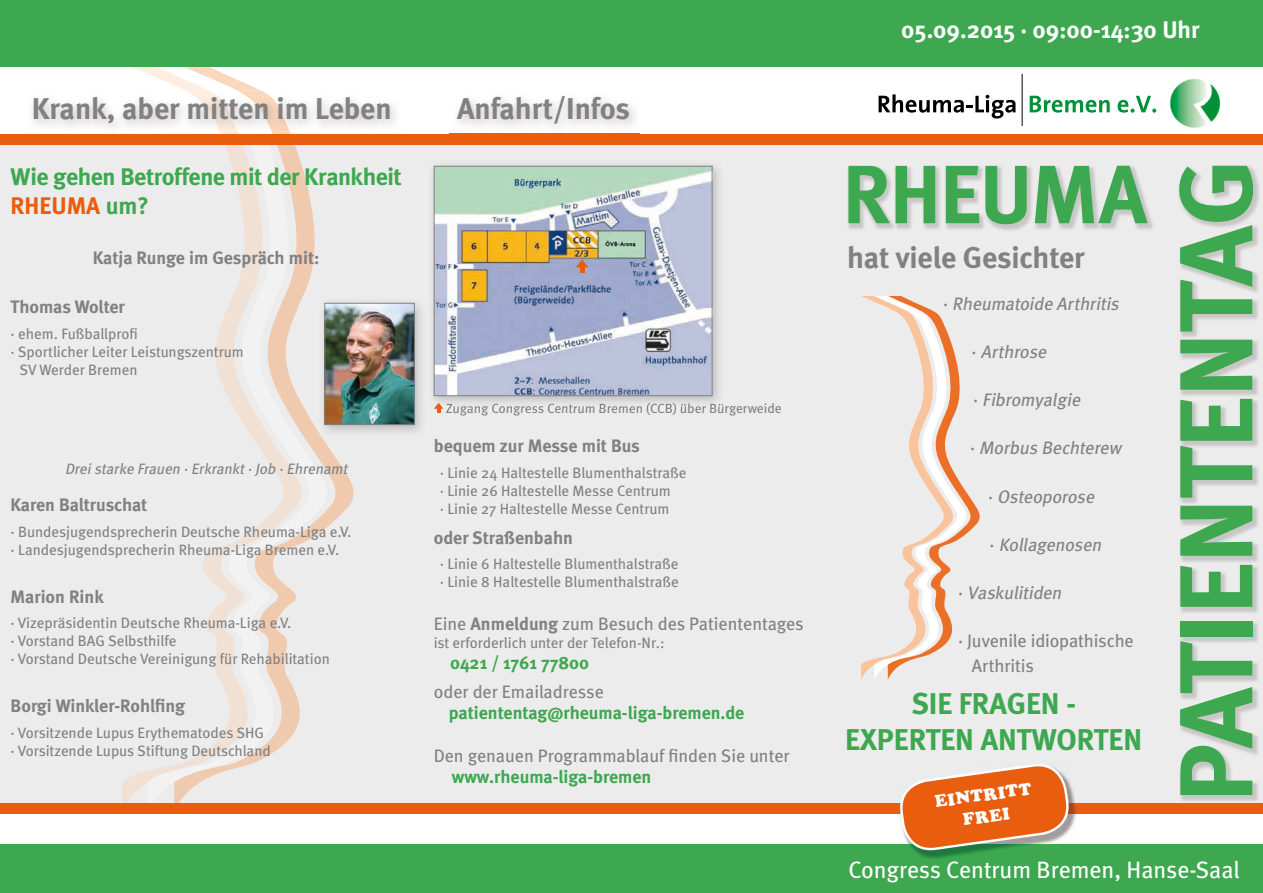
<style>
.page{position:relative;width:1263px;height:893px;background:#fff}
.page>*{position:absolute;margin:0;border:0;box-sizing:border-box;transform-origin:0 0}
.t1{font:700 103.65px "Meta";color:#3da84f}
.t2{font:700 82.5px "Meta";letter-spacing:-.015em;color:#3da84f}
.t3{font:700 30px "Meta";color:#818181}
.t4{font:700 30px/36px "Meta";color:#3da84f;text-align:center}
.t5{font:700 24px/28.8px "Meta";letter-spacing:-.015em;color:#3da84f}
.t6{font:700 24px "Meta";color:#fff}
.t7{font:23.7px "Meta";color:#fff}
.t8{font:18px/25.5px "Meta";letter-spacing:-.005em;color:#818181}
.t9{font:700 18px "Meta";color:#818181}
.t10{font:italic 18px "Meta";color:#818181}
.t11{font:700 18px "Meta";color:#3da84f}
.t12{font:16.8px/21.6px "Cooper Black Std";color:#fff;text-align:center}
.t13{font:15px/18px "Meta";color:#818181}
.t14{font:italic 15px "Meta";color:#818181}
.t15{font:13.5px "Meta";color:#818181}
.s1{color:#e95d0f}
.s2{font-weight:700}
.s3{font-style:normal}
</style>
<div class="page">
<div style="left:0;top:141px;width:1263px;height:666px;background:#ececec"></div>
<div style="left:0;top:844px;width:1263px;height:49px;background:#3da84f"></div>
<svg style="left:133px;top:67px;width:128px;height:24px"></svg>
<svg style="left:148px;top:145px;width:194px;height:658px"></svg>
<div style="left:0;top:803px;width:1263px;height:11px;background:#e95d0f"></div>
<div style="left:0;top:0;width:1263px;height:67px;background:#3da84f"></div>
<div style="left:0;top:134px;width:1263px;height:11px;background:#e95d0f"></div>
<img style="left:1169px;top:79px;width:52px;height:49px">
<hr style="left:1022px;top:74px;width:1px;height:52px;background:#000">
<svg style="left:878px;top:94px;width:137px;height:25px"></svg>
<svg style="left:1030px;top:96px;width:80px;height:17px"></svg>
<svg style="left:1117px;top:96px;width:39px;height:17px"></svg>
<img style="left:1179px;top:166px;width:80px;height:635px">
<img style="left:848px;top:166px;width:305px;height:65px">
<img style="left:450px;top:99px;width:190px;height:35px">
<img style="left:264px;top:92px;width:27px;height:42px">
<img style="left:185px;top:91px;width:26px;height:43px">
<img style="left:211px;top:91px;width:53px;height:43px">
<svg style="left:861px;top:296px;width:119px;height:384px"></svg>
<img style="left:432px;top:165px;width:287px;height:238px">
<img style="left:446px;top:403px;width:278px;height:5px">
<img style="left:436px;top:168px;width:274px;height:226px">
<div style="left:434px;top:166px;width:278px;height:230px;border:1px solid #818181"></div>
<img style="left:318px;top:296px;width:103px;height:141px">
<svg style="left:318px;top:431px;width:4px;height:6px"></svg>
<img style="left:327px;top:305px;width:86px;height:118px">
<div style="left:325px;top:303px;width:90px;height:122px;border:1px solid #818181"></div>
<img style="left:917px;top:786px;width:159px;height:73px">
<svg style="left:900px;top:764px;width:171px;height:89px"></svg>
<svg style="left:576px;top:260px;width:12px;height:13px"></svg>
<svg style="left:434px;top:403px;width:9px;height:10px"></svg>
<h3 class="t3" style="left:32px;top:90px;width:361px">Krank, aber mitten im Leben</h3>
<h3 class="t3" style="left:457px;top:90px;width:174px">Anfahrt/Infos</h3>
<h3 class="t5" style="left:11px;top:162px;width:393px">Wie gehen Betroffene mit der Krankheit<br><span class="s1">RHEUMA</span> um?</h3>
<p class="t9" style="left:93px;top:246px;width:228px">Katja Runge im Gespräch mit:</p>
<p class="t9" style="left:11px;top:295px;width:116px">Thomas Wolter</p>
<p class="t13" style="left:11px;top:324px;width:129px">· ehem. Fußballprofi</p>
<p class="t13" style="left:11px;top:342px;width:235px">· Sportlicher Leiter Leistungszentrum</p>
<p class="t13" style="left:20px;top:360px;width:119px">SV Werder Bremen</p>
<p class="t14" style="left:65px;top:459px;width:287px">Dreistarke Frauen ·Erkrankt·Job ·Ehrenamt</p>
<p class="t9" style="left:11px;top:493px;width:138px">Karen Baltruschat</p>
<p class="t13" style="left:11px;top:522px;width:342px">· Bundesjugendsprecherin Deutsche Rheuma-Liga e.V. · Landesjugendsprecherin Rheuma-Liga Bremen e.V.</p>
<p class="t9" style="left:11px;top:585px;width:95px">Marion Rink</p>
<p class="t13" style="left:11px;top:613px;width:321px">· Vizepräsidentin Deutsche Rheuma-Liga e.V.<br>· Vorstand BAG Selbsthilfe<br>· Vorstand Deutsche Vereinigung für Rehabilitation</p>
<p class="t9" style="left:11px;top:694px;width:176px">Borgi Winkler-Rohlfing</p>
<p class="t13" style="left:11px;top:723px;width:262px">· Vorsitzende Lupus Erythematodes SHG · Vorsitzende Lupus Stiftung Deutschland</p>
<p class="t15" style="left:446px;top:400px;width:337px">Zugang Congress Centrum Bremen (CCB) über Bürgerweide</p>
<p class="t9" style="left:434px;top:434px;width:208px">bequem zur Messe mit Bus</p>
<p class="t13" style="left:440px;top:463px;width:248px">· Linie 24 Haltestelle Blumenthalstraße · Linie 26 Haltestelle Messe Centrum<br>· Linie 27 Haltestelle Messe Centrum</p>
<p class="t9" style="left:434px;top:526px;width:141px">oder Straßenbahn</p>
<p class="t13" style="left:440px;top:555px;width:240px">· Linie 6 Haltestelle Blumenthalstraße · Linie 8 Haltestelle Blumenthalstraße</p>
<p class="t8" style="left:434px;top:611px;width:372px">Eine <span class="s2">Anmeldung</span> zum Besuch des Patiententages</p>
<p class="t13" style="left:434px;top:634px;width:232px">ist erforderlich unter der Telefon-Nr.:</p>
<p class="t11" style="left:450px;top:652px;width:140px">0421 / 1761 77800</p>
<p class="t8" style="left:434px;top:678px;width:172px">oder der Emailadresse</p>
<p class="t11" style="left:449px;top:701px;width:297px">patiententag@rheuma-liga-bremen.de</p>
<p class="t8" style="left:434px;top:743px;width:357px">Den genauen Programmablauf finden Sie unter</p>
<p class="t11" style="left:452px;top:765px;width:201px">www.rheuma-liga-bremen</p>
<h3 class="t6" style="left:901px;top:14px;width:300px">05.09.2015 · 09:00-14:30 Uhr</h3>
<h2 class="t2" style="left:843px;top:142px;width:306px">RHEUMA</h2>
<h3 class="t3" style="left:847px;top:239px;width:239px">hat viele Gesichter</h3>
<p class="t10" style="left:943px;top:293px;width:181px"><span class="s3">·</span> Rheumatoide Arthritis</p>
<p class="t10" style="left:971px;top:341px;width:80px"><span class="s3">·</span> Arthrose</p>
<p class="t10" style="left:973px;top:389px;width:113px"><span class="s3">·</span> Fibromyalgie</p>
<p class="t10" style="left:970px;top:437px;width:157px"><span class="s3">·</span> Morbus Bechterew</p>
<p class="t10" style="left:988px;top:485px;width:112px"><span class="s3">·</span> Osteoporose</p>
<p class="t10" style="left:989px;top:533px;width:117px"><span class="s3">·</span> Kollagenosen</p>
<p class="t10" style="left:958px;top:581px;width:109px"><span class="s3">·</span> Vaskulitiden</p>
<p class="t8" style="left:972px;top:627px;width:163px;text-indent:-14px">· Juvenile idiopathische<br>Arthritis</p>
<h3 class="t4" style="left:845px;top:685px;width:298px">SIE FRAGEN -<br>EXPERTEN ANTWORTEN</h3>
<p class="t12" style="left:933px;top:791px;width:99px;rotate:-8deg">EINTRITT<br>FREI</p>
<h1 class="t1" style="left:1151px;top:802px;width:644px;rotate:-90deg">PATIENTENTAG</h1>
<h3 class="t7" style="left:848px;top:855px;width:393px">Congress Centrum Bremen, Hanse-Saal</h3>
</div>
